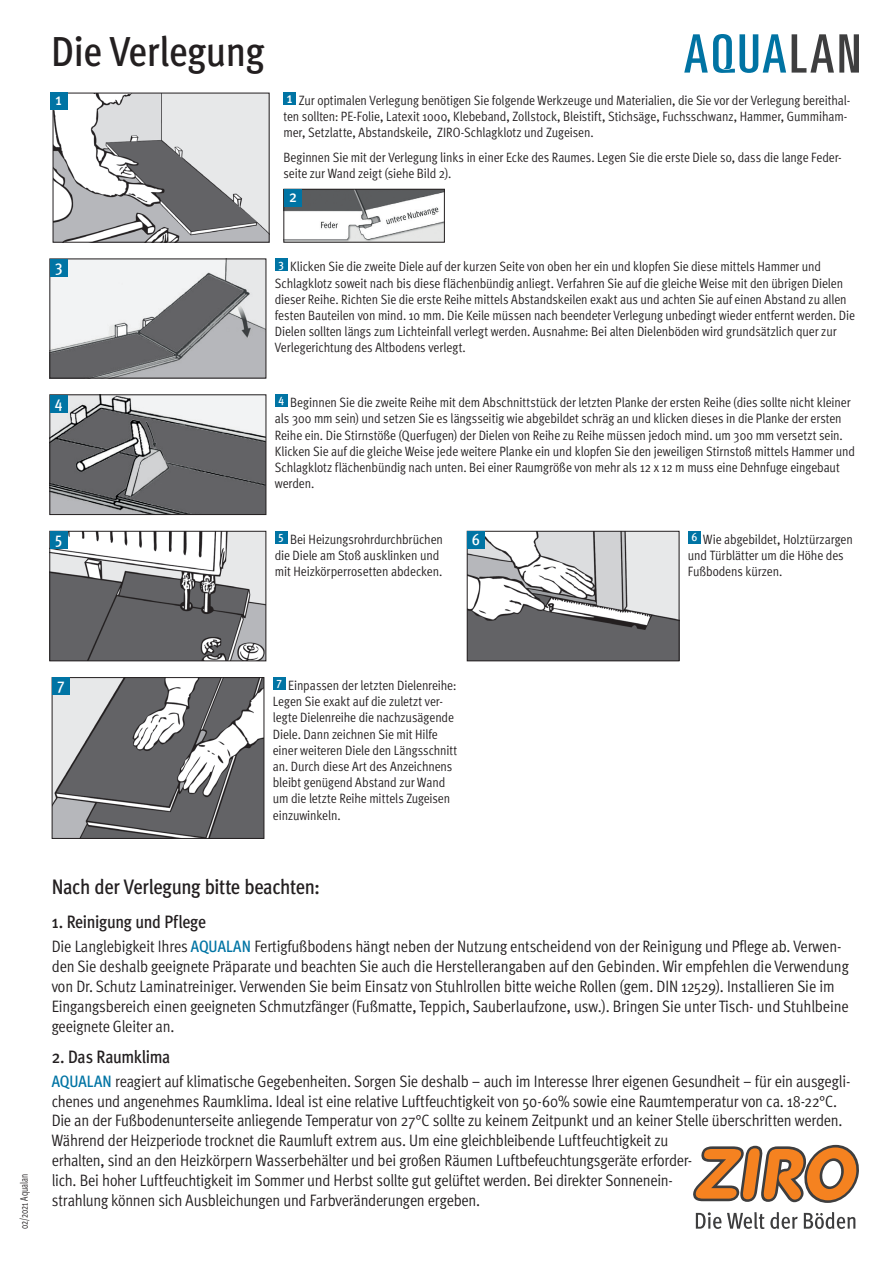
<style>
.page{position:relative;width:893px;height:1263px;background:#fff}
.page>*{position:absolute;margin:0;border:0;box-sizing:border-box;transform-origin:0 0}
.t1{font:500 condensed 42px "Meta Pro";letter-spacing:-.005em;color:#231f20}
.t2{font:500 condensed 21px "Meta Pro";letter-spacing:-.02em;color:#231f20}
.t3{font:500 condensed 18px "Meta Pro";letter-spacing:-.02em;color:#231f20}
.t4{font:16.5px/19.8px "Meta Pro Cond Norm";letter-spacing:-.01em;color:#231f20}
.t5{font:500 condensed 16.5px "Meta Pro";color:#fff}
.t6{font:13.5px/16.2px "Meta Pro Cond Norm";letter-spacing:-.01em;color:#231f20}
.t7{font:10.8px "Meta Pro Cond Norm";color:#231f20;scale:.82 1}
.s1{font-family:"Meta Pro";font-weight:500;font-stretch:condensed;color:#0074a4}
</style>
<div class="page">
<svg style="left:693px;top:1145px;width:166px;height:58px"></svg>
<svg style="left:696px;top:1212px;width:25px;height:17px"></svg>
<svg style="left:727px;top:1212px;width:37px;height:17px"></svg>
<svg style="left:770px;top:1212px;width:28px;height:17px"></svg>
<svg style="left:804px;top:1212px;width:51px;height:17px"></svg>
<svg style="left:792px;top:34px;width:67px;height:39px"></svg>
<svg style="left:684px;top:34px;width:102px;height:39px"></svg>
<img style="left:51px;top:261px;width:213px;height:115px">
<div style="left:50px;top:259px;width:17px;height:17px;background:#0074a4"></div>
<div style="left:275px;top:259px;width:13px;height:12px;background:#0074a4"></div>
<img style="left:51px;top:533px;width:213px;height:126px">
<div style="left:49px;top:531px;width:217px;height:130px;border:1px solid #231f20"></div>
<div style="left:50px;top:532px;width:17px;height:17px;background:#0074a4"></div>
<div style="left:275px;top:531px;width:13px;height:13px;background:#0074a4"></div>
<img style="left:469px;top:533px;width:208px;height:126px">
<div style="left:467px;top:531px;width:212px;height:130px;border:1px solid #231f20"></div>
<div style="left:468px;top:532px;width:17px;height:17px;background:#0074a4"></div>
<div style="left:688px;top:531px;width:13px;height:13px;background:#0074a4"></div>
<img style="left:54px;top:679px;width:208px;height:158px">
<div style="left:52px;top:677px;width:212px;height:162px;border:1px solid #231f20"></div>
<div style="left:53px;top:678px;width:17px;height:17px;background:#0074a4"></div>
<div style="left:273px;top:677px;width:13px;height:13px;background:#0074a4"></div>
<img style="left:51px;top:396px;width:213px;height:117px">
<div style="left:49px;top:394px;width:217px;height:121px;border:1px solid #231f20"></div>
<div style="left:50px;top:395px;width:17px;height:17px;background:#0074a4"></div>
<div style="left:275px;top:394px;width:13px;height:13px;background:#0074a4"></div>
<div style="left:283px;top:92px;width:13px;height:13px;background:#0074a4"></div>
<img style="left:55px;top:95px;width:213px;height:146px">
<div style="left:53px;top:93px;width:217px;height:150px;border:1px solid #231f20"></div>
<div style="left:50px;top:92px;width:17px;height:17px;background:#0074a4"></div>
<img style="left:285px;top:191px;width:158px;height:50px">
<div style="left:283px;top:189px;width:162px;height:54px;border:1px solid #231f20"></div>
<div style="left:285px;top:190px;width:17px;height:17px;background:#0074a4"></div>
<h1 class="t1" style="left:51px;top:20px;width:215px">Die Verlegung</h1>
<p class="t5" style="left:55px;top:87px;width:8px">1</p>
<p class="t6" style="left:283px;top:91px;width:568px"><sup>1</sup> Zur optimalen Verlegung benötigen Sie folgende Werkzeuge und Materialien, die Sie vor der Verlegung bereithal&shy;ten sollten: PE-Folie, Latexit 1000, Klebeband, Zollstock, Bleistift, Stichsäge, Fuchsschwanz, Hammer, Gummiham&shy;mer, Setzlatte, Abstandskeile, ZIRO-Schlagklotz und Zugeisen.</p>
<p class="t6" style="left:283px;top:148px;width:560px">Beginnen Sie mit der Verlegung links in einer Ecke des Raumes. Legen Sie die erste Diele so, dass die lange Feder&shy;seite zur Wand zeigt (siehe Bild 2).</p>
<p class="t5" style="left:289px;top:184px;width:9px">2</p>
<p class="t5" style="left:55px;top:254px;width:9px">3</p>
<p class="t6" style="left:275px;top:258px;width:582px"><sup>3</sup> Klicken Sie die zweite Diele auf der kurzen Seite von oben her ein und klopfen Sie diese mittels Hammer und Schlagklotz soweit nach bis diese flächenbündig anliegt. Verfahren Sie auf die gleiche Weise mit den übrigen Dielen dieser Reihe. Richten Sie die erste Reihe mittels Abstandskeilen exakt aus und achten Sie auf einen Abstand zu allen festen Bauteilen von mind. 10 mm. Die Keile müssen nach beendeter Verlegung unbedingt wieder entfernt werden. Die Dielen sollten längs zum Lichteinfall verlegt werden. Ausnahme: Bei alten Dielenböden wird grundsätzlich quer zur Verlegerichtung des Altbodens verlegt.</p>
<p class="t5" style="left:55px;top:389px;width:9px">4</p>
<p class="t6" style="left:275px;top:393px;width:582px"><sup>4</sup> Beginnen Sie die zweite Reihe mit dem Abschnittstück der letzten Planke der ersten Reihe (dies sollte nicht kleiner als 300 mm sein) und setzen Sie es längsseitig wie abgebildet schräg an und klicken dieses in die Planke der ersten Reihe ein. Die Stirnstöße (Querfugen) der Dielen von Reihe zu Reihe müssen jedoch mind. um 300 mm versetzt sein.<br>Klicken Sie auf die gleiche Weise jede weitere Planke ein und klopfen Sie den jeweiligen Stirnstoß mittels Hammer und Schlagklotz flächenbündig nach unten. Bei einer Raumgröße von mehr als 12 x 12 m muss eine Dehnfuge eingebaut werden.</p>
<p class="t5" style="left:55px;top:526px;width:9px">5</p>
<p class="t6" style="left:275px;top:530px;width:170px"><sup>5</sup> Bei Heizungsrohrdurchbrüchen die Diele am Stoß ausklinken und mit Heizkörperrosetten abdecken.</p>
<p class="t5" style="left:472px;top:527px;width:10px">6</p>
<p class="t6" style="left:688px;top:530px;width:166px"><sup>6</sup> Wie abgebildet, Holztürzargen und Türblätter um die Höhe des<br>Fußbodens kürzen.</p>
<p class="t5" style="left:57px;top:672px;width:9px">7</p>
<p class="t6" style="left:273px;top:676px;width:186px"><sup>7</sup> Einpassen der letzten Dielenreihe:<br>Legen Sie exakt auf die zuletzt ver&shy;legte Dielenreihe die nachzusägende Diele. Dann zeichnen Sie mit Hilfe einer weiteren Diele den Längsschnitt an. Durch diese Art des Anzeichnens bleibt genügend Abstand zur Wand um die letzte Reihe mittels Zugeisen einzuwinkeln.</p>
<p class="t7" style="left:16px;top:1229px;width:69px;rotate:-90deg">02/2021 Aqualan</p>
<h2 class="t2" style="left:52px;top:871px;width:270px">Nach der Verlegung bitte beachten:</h2>
<h3 class="t3" style="left:52px;top:908px;width:156px">1. Reinigung und Pflege</h3>
<p class="t4" style="left:52px;top:935px;width:798px">Die Langlebigkeit Ihres <span class="s1">AQUALAN</span> Fertigfußbodens hängt neben der Nutzung entscheidend von der Reinigung und Pflege ab. Verwen&shy;den Sie deshalb geeignete Präparate und beachten Sie auch die Herstellerangaben auf den Gebinden. Wir empfehlen die Verwendung von Dr. Schutz Laminatreiniger. Verwenden Sie beim Einsatz von Stuhlrollen bitte weiche Rollen (gem. DIN 12529). Installieren Sie im Eingangsbereich einen geeigneten Schmutzfänger (Fußmatte, Teppich, Sauberlaufzone, usw.). Bringen Sie unter Tisch- und Stuhlbeine geeignete Gleiter an.</p>
<h3 class="t3" style="left:52px;top:1043px;width:120px">2. Das Raumklima</h3>
<p class="t4" style="left:52px;top:1070px;width:800px"><span class="s1">AQUALAN</span> reagiert auf klimatische Gegebenheiten. Sorgen Sie deshalb – auch im Interesse Ihrer eigenen Gesundheit – für ein ausgegli&shy;chenes und angenehmes Raumklima. Ideal ist eine relative Luftfeuchtigkeit von 50-60% sowie eine Raumtemperatur von ca. 18-22°C.<br>Die an der Fußbodenunterseite anliegende Temperatur von 27°C sollte zu keinem Zeitpunkt und an keiner Stelle überschritten werden.<br>Während der Heizperiode trocknet die Raumluft extrem aus. Um eine gleichbleibende Luftfeuchtigkeit zu<br>erhalten, sind an den Heizkörpern Wasserbehälter und bei großen Räumen Luftbefeuchtungsgeräte erforder-<br>lich. Bei hoher Luftfeuchtigkeit im Sommer und Herbst sollte gut gelüftet werden. Bei direkter Sonnenein-<br>strahlung können sich Ausbleichungen und Farbveränderungen ergeben.</p>
</div>
